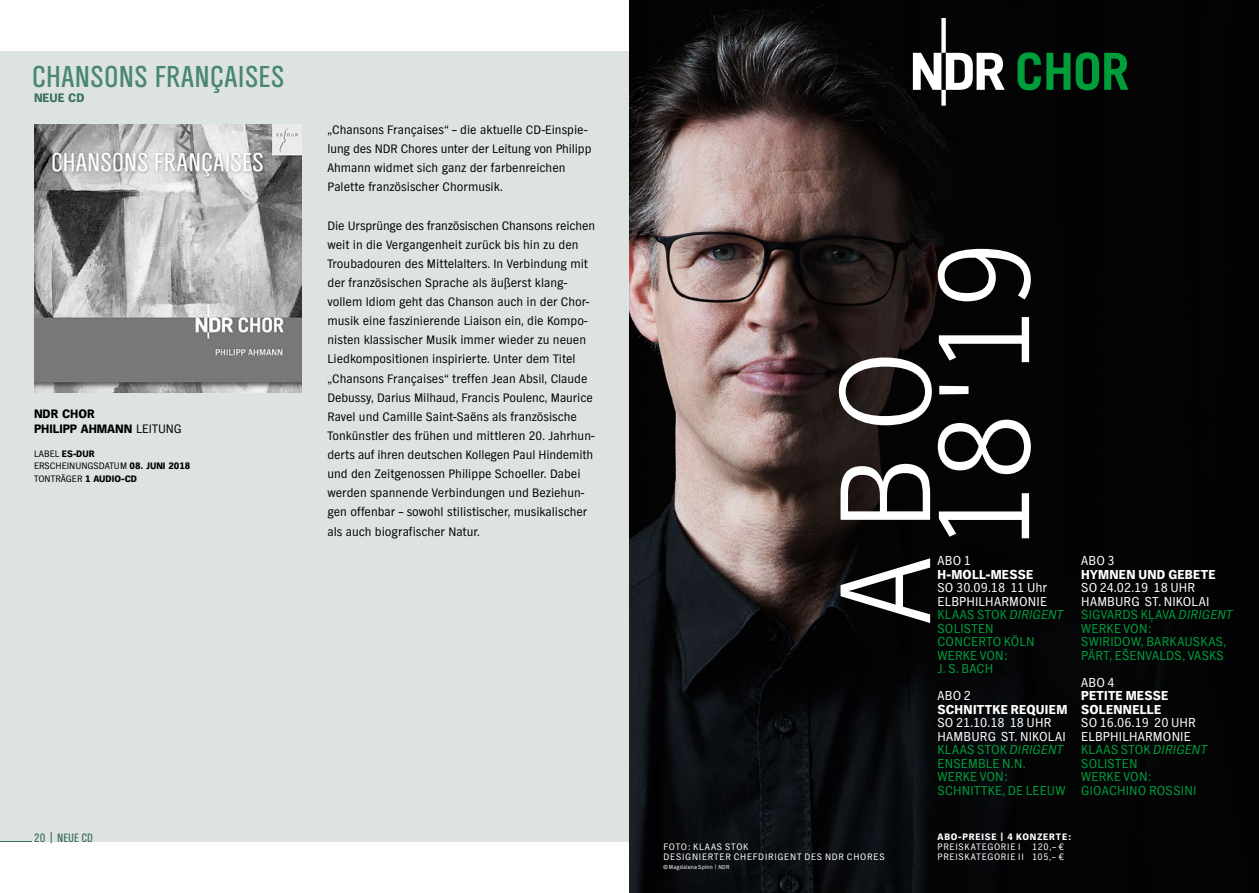
<style>
.page{position:relative;width:1259px;height:893px;background:#fff}
.page>*{position:absolute;margin:0;border:0;box-sizing:border-box;transform-origin:0 0}
.t1{font:300 134.25px/99px "NDR Sans";letter-spacing:.185em;color:#fff}
.t2{font:31.5px "NDR Sans Cond";color:#4a8674}
.t3{font:13.5px/13.5px "NDR Sans";letter-spacing:.015em;color:#009d3b}
.t4{font:900 13.5px/13.5px "NDR Sans";letter-spacing:.02em;color:#fff}
.t5{font:13.5px "NDR Sans";letter-spacing:.02em;color:#fff}
.t6{font:12.75px/19.2px "NDR Sans";color:#000}
.t7{font:900 12.75px/15px "NDR Sans";color:#000}
.t8{font:12.75px "NDR Sans Cond";color:#3c6e5f}
.t9{font:900 12.75px "NDR Sans";color:#3c6e5f}
.t10{font:9.75px/9.8px "NDR Sans";letter-spacing:.075em;color:#fff}
.t11{font:9.75px/12.8px "NDR Sans";color:#000}
.t12{font:900 9.75px "NDR Sans";letter-spacing:.08em;color:#fff}
.t13{font:6px "NDR Sans";letter-spacing:.02em;color:#fff}
.s1{font-weight:400}
.s2{font-weight:900}
.s3{color:#fff}
.s4{font-style:italic}
.s5{font-family:"NDR Sans CE"}
</style>
<div class="page">
<div style="left:0;top:51px;width:629px;height:791px;background:#dce3e0"></div>
<img style="left:34px;top:125px;width:268px;height:267px">
<hr style="left:0;top:841px;width:32px;height:1px;background:#3c6e5f">
<img style="left:629px;top:0;width:630px;height:893px">
<svg style="left:913px;top:18px;width:91px;height:88px"></svg>
<svg style="left:1017px;top:52px;width:111px;height:38px;background:#015421"></svg>
<h2 class="t2" style="left:32px;top:59px;width:254px">CHANSONS FRANÇAISES</h2>
<p class="t9" style="left:34px;top:91px;width:52px">NEUE CD</p>
<p class="t7" style="left:34px;top:407px;width:149px">NDR CHOR<br>PHILIPP AHMANN <span class="s1">LEITUNG</span></p>
<p class="t11" style="left:34px;top:447px;width:158px">LABEL <span class="s2">ES-DUR<br></span>ERSCHEINUNGSDATUM <span class="s2">08. JUNI 2018<br></span>TONTRÄGER <span class="s2">1 AUDIO-CD</span></p>
<p class="t6" style="left:327px;top:120px;width:265px">„Chansons Françaises“ – die aktuelle CD-Einspie&shy;lung des NDR Chores unter der Leitung von Philipp Ahmann widmet sich ganz der farbenreichen Palette französischer Chormusik.</p>
<p class="t6" style="left:327px;top:216px;width:269px">Die Ursprünge des französischen Chansons reichen weit in die Vergangenheit zurück bis hin zu den Troubadouren des Mittelalters. In Verbindung mit der französischen Sprache als äußerst klang&shy;vollem Idiom geht das Chanson auch in der Chor&shy;musik eine faszinierende Liaison ein, die Kompo&shy;nisten klassischer Musik immer wieder zu neuen Liedkompositionen inspirierte. Unter dem Titel „Chansons Françaises“ treffen Jean Absil, Claude Debussy, Darius Milhaud, Francis Poulenc, Maurice Ravel und Camille Saint-Saëns als französische Tonkünstler des frühen und mittleren 20. Jahrhun&shy;derts auf ihren deutschen Kollegen Paul Hindemith und den Zeitgenossen Philippe Schoeller. Dabei werden spannende Verbindungen und Beziehun&shy;gen offenbar – sowohl stilistischer, musikalischer als auch biografischer Natur.</p>
<p class="t8" style="left:34px;top:831px;width:61px">20 | NEUE CD</p>
<h1 class="t1" style="left:835px;top:551px;width:311px;text-indent:-74px;rotate:-90deg">ABO<br>181' 9</h1>
<p class="t5" style="left:937px;top:553px;width:35px">ABO 1</p>
<p class="t4" style="left:937px;top:568px;width:97px">H-MOLL-MESSE</p>
<p class="t3" style="left:937px;top:581px;width:127px"><span class="s3">SO 30.09.18 11 Uhr<br>ELBPHILHARMONIE<br></span>KLAAS STOK <span class="s4">DIRIGENT<br></span>SOLISTEN<br>CONCERTO KÖLN<br>WERKE VON:<br>J. S. BACH</p>
<p class="t5" style="left:937px;top:688px;width:35px">ABO 2</p>
<p class="t4" style="left:937px;top:703px;width:131px">SCHNITTKE REQUIEM</p>
<p class="t3" style="left:937px;top:716px;width:130px"><span class="s3">SO 21.10.18 18 UHR<br>HAMBURG ST. NIKOLAI<br></span>KLAAS STOK <span class="s4">DIRIGENT<br></span>ENSEMBLE N.N.<br>WERKE VON:<br>SCHNITTKE, DE LEEUW</p>
<p class="t5" style="left:1081px;top:553px;width:35px">ABO 3</p>
<p class="t4" style="left:1081px;top:568px;width:136px">HYMNEN UND GEBETE</p>
<p class="t3" style="left:1081px;top:581px;width:153px"><span class="s3">SO 24.02.19 18 UHR<br>HAMBURG ST. NIKOLAI<br></span>SIGVARDS K<span class="s5">Ļ</span>AVA <span class="s4">DIRIGENT<br></span>WERKE VON:<br>SWIRIDOW, BARKAUSKAS,<br>PÄRT, EŠENVALDS, VASKS</p>
<p class="t5" style="left:1081px;top:675px;width:35px">ABO 4</p>
<p class="t4" style="left:1081px;top:689px;width:89px">PETITE MESSE<br>SOLENNELLE</p>
<p class="t3" style="left:1081px;top:716px;width:127px"><span class="s3">SO 16.06.19 20 UHR<br>ELBPHILHARMONIE<br></span>KLAAS STOK <span class="s4">DIRIGENT<br></span>SOLISTEN<br>WERKE VON:<br>GIOACHINO ROSSINI</p>
<p class="t10" style="left:663px;top:842px;width:223px">FOTO: KLAAS STOK<br>DESIGNIERTER CHEFDIRIGENT DES NDR CHORES</p>
<p class="t13" style="left:663px;top:863px;width:67px">© Magdalena Spinn | NDR</p>
<p class="t12" style="left:937px;top:831px;width:135px">ABO-PREISE | 4 KONZERTE:</p>
<p class="t10" style="left:937px;top:842px;width:128px">PREISKATEGORIE I 120,– €<br>PREISKATEGORIE II 105,– €</p>
</div>
